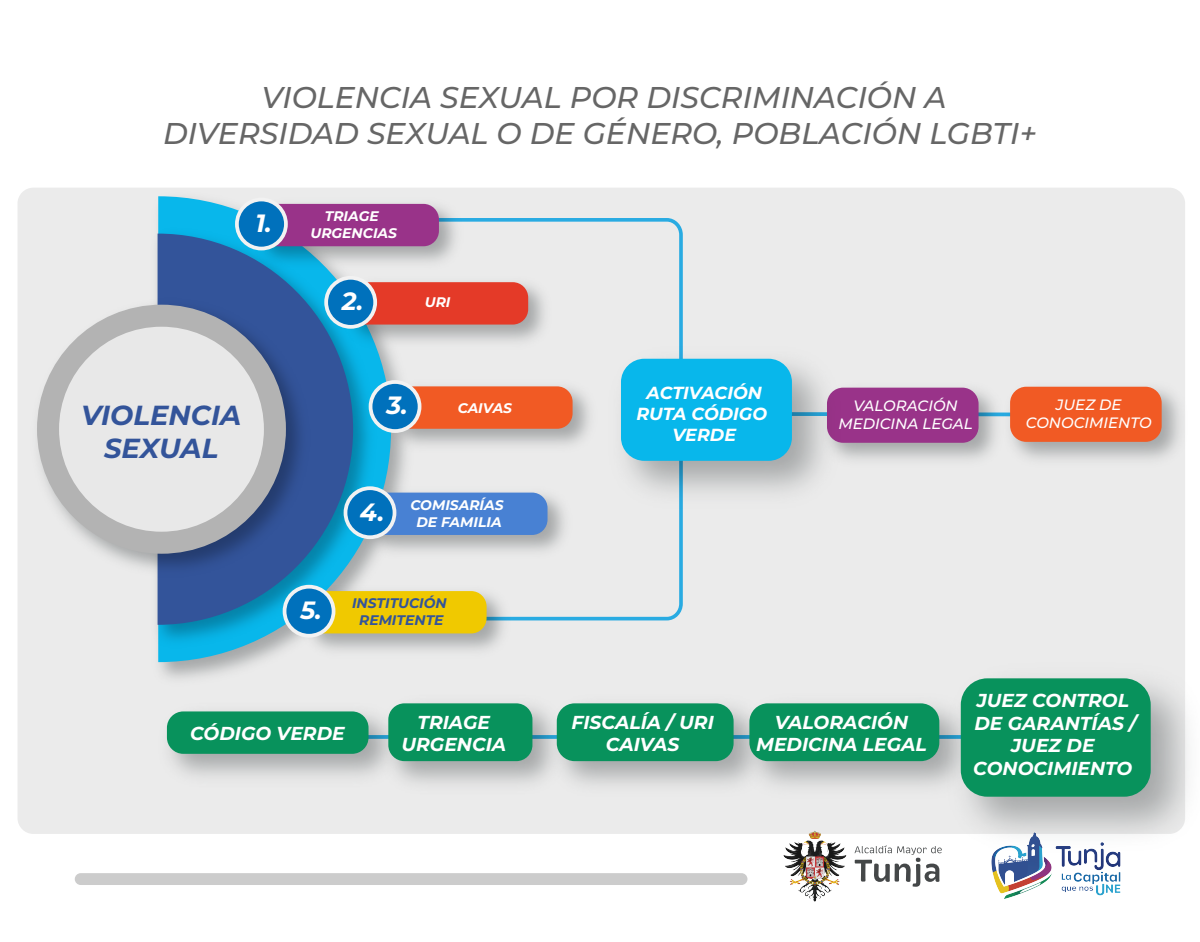
<style>
.page{position:relative;width:1200px;height:942px;background:#fff}
.page>*{position:absolute;margin:0;border:0;box-sizing:border-box;transform-origin:0 0}
.t1{font:italic 500 30px/36px "Montserrat";color:#666;text-align:center}
.t2{font:italic 700 27.5px/33px "Montserrat";color:#33549a;text-align:center}
.t3{font:italic 700 25px "Montserrat";color:#fff}
.t4{font:italic 700 18.75px/22.5px "Montserrat";color:#fff;text-align:center}
.t5{font:italic 700 17.5px/21px "Montserrat";color:#fff;text-align:center}
.t6{font:italic 500 15px/18px "Montserrat";color:#fff;text-align:center}
.t7{font:italic 700 13.88px/16.6px "Montserrat";color:#fff;text-align:center}
.t8{font:italic 700 13.88px/16.6px "Montserrat";color:#33549a;text-align:right}
.s1{font-size:25px}
.s2{font-size:25px;color:#fff}
</style>
<div class="page">
<div style="left:18px;top:188px;width:1167px;height:646px;background:#e6e6e6;border-radius:16px"></div>
<svg style="left:467px;top:218px;width:216px;height:403px"></svg>
<svg style="left:158px;top:196px;width:233px;height:466px;fill:#08b7eb"></svg>
<img style="left:147px;top:222px;width:235px;height:430px">
<svg style="left:158px;top:233px;width:195px;height:392px;background:#276caa"></svg>
<img style="left:37px;top:294px;width:277px;height:287px">
<div style="left:37px;top:305px;width:249px;height:248px;background:#b3b3b3;border-radius:50%"></div>
<div style="left:59px;top:327px;width:205px;height:204px;background:#e8e8e8;border-radius:50%"></div>
<img style="left:249px;top:193px;width:218px;height:83px">
<div style="left:259px;top:204px;width:180px;height:42px;background:#993389;border-radius:15px"></div>
<div style="left:237px;top:199px;width:49px;height:49px;background:#0071bc;border-radius:50%"></div>
<div style="left:235px;top:198px;width:53px;height:52px;border:4px solid #f2f2f2;border-radius:50%"></div>
<img style="left:848px;top:392px;width:150px;height:66px">
<div style="left:827px;top:387px;width:152px;height:56px;background:#993389;border-radius:16px"></div>
<img style="left:998px;top:386px;width:180px;height:72px">
<div style="left:1010px;top:387px;width:152px;height:55px;background:#f15a24;border-radius:16px"></div>
<img style="left:337px;top:271px;width:220px;height:82px">
<div style="left:348px;top:282px;width:180px;height:42px;background:#e43a28;border-radius:15px"></div>
<div style="left:326px;top:278px;width:49px;height:49px;background:#0071bc;border-radius:50%"></div>
<div style="left:324px;top:276px;width:53px;height:53px;border:4px solid #f2f2f2;border-radius:50%"></div>
<img style="left:601px;top:338px;width:247px;height:179px">
<div style="left:621px;top:359px;width:171px;height:102px;background:#08b7eb;border-radius:23px"></div>
<img style="left:382px;top:376px;width:219px;height:82px">
<div style="left:393px;top:386px;width:180px;height:43px;background:#f15a24;border-radius:15px"></div>
<div style="left:371px;top:382px;width:49px;height:49px;background:#0071bc;border-radius:50%"></div>
<div style="left:369px;top:380px;width:52px;height:53px;border:4px solid #f2f2f2;border-radius:50%"></div>
<img style="left:357px;top:482px;width:219px;height:82px">
<div style="left:368px;top:492px;width:180px;height:43px;background:#4881d3;border-radius:15px"></div>
<div style="left:345px;top:488px;width:50px;height:49px;background:#0071bc;border-radius:50%"></div>
<div style="left:344px;top:486px;width:52px;height:53px;border:4px solid #f2f2f2;border-radius:50%"></div>
<img style="left:296px;top:579px;width:220px;height:83px">
<div style="left:307px;top:591px;width:180px;height:42px;background:#f0c900;border-radius:15px"></div>
<div style="left:285px;top:586px;width:49px;height:49px;background:#0071bc;border-radius:50%"></div>
<div style="left:283px;top:585px;width:52px;height:52px;border:4px solid #f2f2f2;border-radius:50%"></div>
<img style="left:166px;top:717px;width:208px;height:57px">
<div style="left:167px;top:711px;width:202px;height:42px;background:#08925c;border-radius:16px"></div>
<img style="left:374px;top:689px;width:167px;height:92px">
<div style="left:388px;top:703px;width:144px;height:58px;background:#08925c;border-radius:16px"></div>
<img style="left:541px;top:703px;width:191px;height:80px">
<div style="left:557px;top:703px;width:177px;height:58px;background:#08925c;border-radius:18px"></div>
<img style="left:732px;top:705px;width:205px;height:79px">
<div style="left:749px;top:703px;width:190px;height:58px;background:#08925c;border-radius:18px"></div>
<img style="left:937px;top:679px;width:252px;height:155px">
<div style="left:961px;top:678px;width:190px;height:118px;background:#08925c;border-radius:26px"></div>
<img style="left:988px;top:830px;width:140px;height:69px">
<img style="left:783px;top:831px;width:64px;height:71px">
<svg style="left:855px;top:845px;width:87px;height:41px"></svg>
<div style="left:75px;top:873px;width:672px;height:12px;background:#ccc;border-radius:6px"></div>
<h1 class="t1" style="left:163px;top:78px;width:875px">VIOLENCIA SEXUAL POR DISCRIMINACIÓN A<br>DIVERSIDAD SEXUAL O DE GÉNERO, POBLACIÓN LGBTI+</h1>
<h3 class="t3" style="left:255px;top:205px;width:18px">1.</h3>
<p class="t7" style="left:310px;top:207px;width:88px">TRIAGE<br>URGENCIAS</p>
<h3 class="t3" style="left:342px;top:283px;width:23px">2.</h3>
<p class="t7" style="left:425px;top:293px;width:27px">URI</p>
<p class="t5" style="left:636px;top:381px;width:132px">ACTIVACIÓN<br>RUTA CÓDIGO<br>VERDE</p>
<p class="t7" style="left:386px;top:399px;width:127px"><span class="s1">3.</span> CAIVAS</p>
<h2 class="t2" style="left:81px;top:397px;width:162px">VIOLENCIA<br>SEXUAL</h2>
<p class="t6" style="left:838px;top:396px;width:136px">VALORACIÓN<br>MEDICINA LEGAL</p>
<p class="t6" style="left:1026px;top:395px;width:127px">JUEZ DE<br>CONOCIMIENTO</p>
<p class="t7" style="left:360px;top:496px;width:145px;text-align:right"><span class="s1">4.</span> COMISARÍAS<br>DE FAMILIA</p>
<p class="t8" style="left:300px;top:594px;width:148px"><span class="s2">5.</span> INSTITUCIÓN<br>REMITENTE</p>
<p class="t4" style="left:190px;top:721px;width:156px">CÓDIGO VERDE</p>
<p class="t4" style="left:401px;top:709px;width:107px">TRIAGE<br>URGENCIA</p>
<p class="t4" style="left:571px;top:709px;width:144px">FISCALÍA / URI<br>CAIVAS</p>
<p class="t4" style="left:756px;top:709px;width:172px">VALORACIÓN<br>MEDICINA LEGAL</p>
<p class="t4" style="left:973px;top:688px;width:165px">JUEZ CONTROL<br>DE GARANTÍAS /<br>JUEZ DE<br>CONOCIMIENTO</p>
</div>
